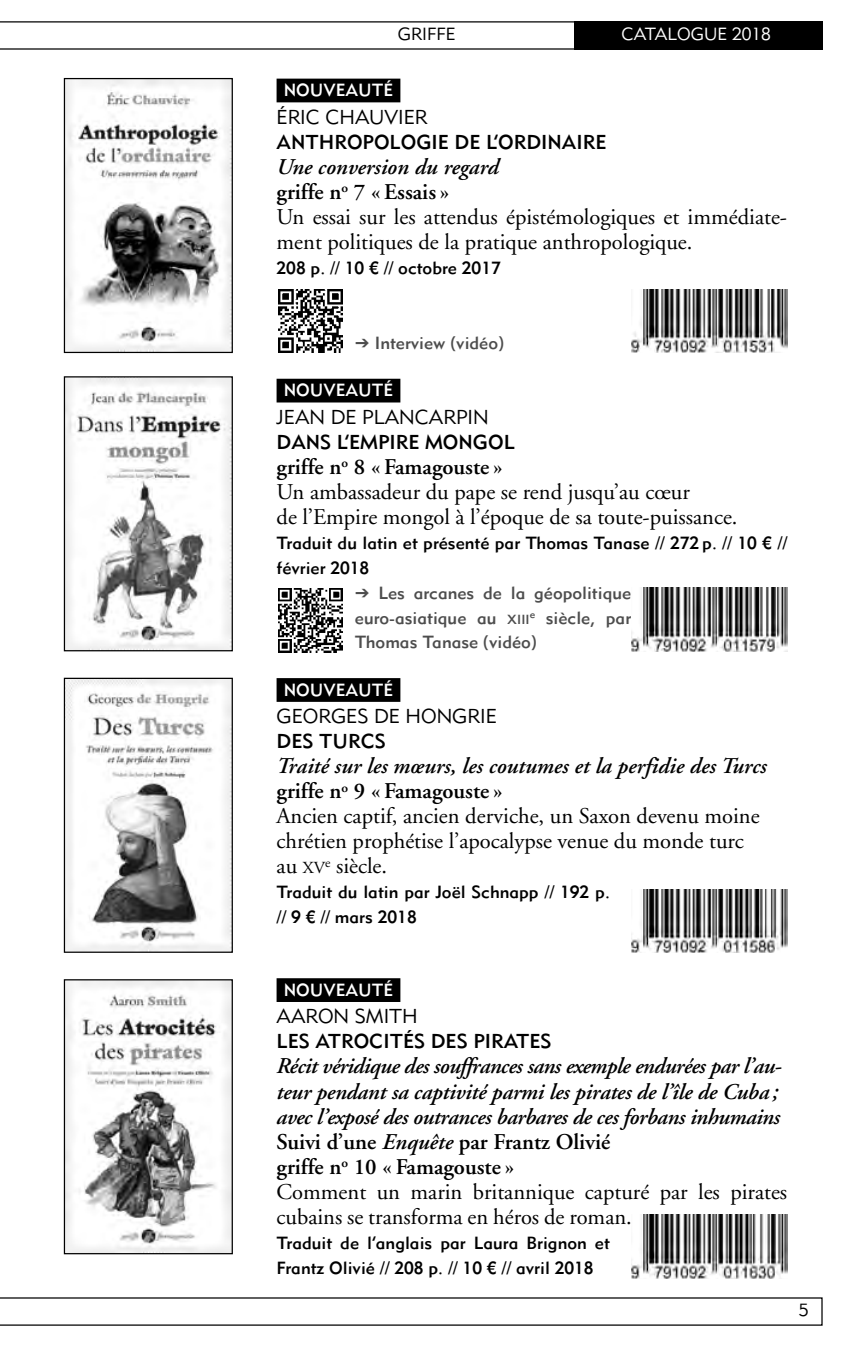
<style>
.page{position:relative;width:851px;height:1347px;background:#fff}
.page>*{position:absolute;margin:0;border:0;box-sizing:border-box;transform-origin:0 0}
.t1{font:22.5px/25px "Adobe Garamond";color:#000}
.t2{font:italic 600 22.5px/25px "Adobe Garamond";letter-spacing:-.02em;color:#000}
.t3{font:20px "Metro Medium LT Two";color:#000}
.t4{font:20px "Metro Lite LT Two";color:#000}
.t5{font:17.5px/25px "Metro Medium LT Two";color:#000}
.t6{font:17.5px/24.8px "Metro Medium LT Two";color:#4d4d4d;text-align:justify}
.t7{font:17.5px "Metro Medium LT Two";color:#fff}
.t8{font:17.5px "Metro Lite LT Two";color:#fff}
.t9{font:17.5px "Metro Lite LT Two";color:#000}
.s1{font-weight:600;font-style:italic}
.s2{font-weight:600}
.s3{font-family:"Menlo";font-weight:700;font-size:25px}
.s4{font-size:13px}
.s5{font-size:17px}
.s6{font-style:normal}
.s7{font-weight:400;font-style:normal}
</style>
<div class="page">
<svg style="left:0;top:21px;width:574px;height:29px"></svg>
<div style="left:276px;top:79px;width:124px;height:23px;background:#000"></div>
<div style="left:276px;top:379px;width:124px;height:23px;background:#000"></div>
<div style="left:276px;top:678px;width:124px;height:24px;background:#000"></div>
<div style="left:276px;top:978px;width:124px;height:24px;background:#000"></div>
<svg style="left:0;top:1297px;width:822px;height:28px"></svg>
<div style="left:574px;top:21px;width:248px;height:29px;background:#000"></div>
<img style="left:66px;top:80px;width:165px;height:271px">
<div style="left:64px;top:78px;width:169px;height:275px;border:1px solid #000"></div>
<img style="left:66px;top:378px;width:165px;height:271px">
<div style="left:64px;top:376px;width:169px;height:275px;border:1px solid #000"></div>
<img style="left:66px;top:679px;width:165px;height:271px">
<div style="left:64px;top:677px;width:169px;height:275px;border:1px solid #000"></div>
<img style="left:66px;top:981px;width:165px;height:271px">
<div style="left:64px;top:979px;width:169px;height:275px;border:1px solid #000"></div>
<img style="left:278px;top:289px;width:64px;height:64px">
<img style="left:278px;top:589px;width:64px;height:64px">
<img style="left:631px;top:289px;width:156px;height:64px">
<img style="left:631px;top:587px;width:156px;height:64px">
<img style="left:631px;top:889px;width:156px;height:63px">
<img style="left:631px;top:1214px;width:156px;height:64px">
<p class="t9" style="left:398px;top:23px;width:59px">GRIFFE</p>
<p class="t8" style="left:621px;top:23px;width:151px">CATALOGUE 2018</p>
<p class="t7" style="left:283px;top:80px;width:111px">nouVeauté</p>
<p class="t4" style="left:276px;top:105px;width:152px">ÉRIC CHAUVIER</p>
<p class="t3" style="left:276px;top:130px;width:331px">anthropologie de l’ordinaire</p>
<p class="t1" style="left:276px;top:156px;width:512px"><span class="s1">Une conversion du regard<br></span><span class="s2">griffe n</span><sup>o</sup> <span class="s2">7 « Essais »<br></span>Un essai sur les attendus épistémologiques et immédiate&shy;ment politiques de la pratique anthropologique.</p>
<p class="t5" style="left:276px;top:255px;width:226px">208 p. // 10 € // octobre 2017</p>
<p class="t6" style="left:355px;top:330px;width:150px"><span class="s3">➔</span> interview (vidéo)</p>
<p class="t7" style="left:283px;top:380px;width:111px">nouVeauté</p>
<p class="t4" style="left:276px;top:405px;width:213px">JEAN DE PLANCARPIN</p>
<p class="t3" style="left:276px;top:430px;width:240px">dans l’empire mongol</p>
<p class="t1" style="left:276px;top:456px;width:462px"><span class="s2">griffe n</span><sup>o</sup> <span class="s2">8 « Famagouste »<br></span>Un ambassadeur du pape se rend jusqu’au cœur<br>de l’Empire mongol à l’époque de sa toute-puissance.</p>
<p class="t5" style="left:276px;top:530px;width:512px">traduit du latin et présenté par thomas tanase // 272 p. // 10 € // février 2018</p>
<p class="t6" style="left:355px;top:580px;width:278px"><span class="s3">➔</span> les arcanes de la géopolitique euro-asiatique au <span class="s4">xiii</span><sup>e</sup> siècle, par thomas tanase (vidéo)</p>
<p class="t7" style="left:283px;top:679px;width:111px">nouVeauté</p>
<p class="t4" style="left:276px;top:704px;width:222px">GEORGES DE HONGRIE</p>
<p class="t3" style="left:276px;top:729px;width:111px">des turcs</p>
<p class="t1" style="left:276px;top:755px;width:491px"><span class="s1">Traité sur les mœurs, les coutumes et la perfidie des Turcs </span><span class="s2">griffe n</span><sup>o</sup> <span class="s2">9 « Famagouste »<br></span>Ancien captif, ancien derviche, un Saxon devenu moine chrétien prophétise l’apocalypse venue du monde turc au <span class="s5">XV</span><sup>e</sup> siècle.</p>
<p class="t5" style="left:276px;top:879px;width:335px">traduit du latin par Joël schnapp // 192 p. // 9 € // mars 2018</p>
<p class="t7" style="left:283px;top:979px;width:111px">nouVeauté</p>
<p class="t4" style="left:276px;top:1004px;width:143px">AARON SMITH</p>
<p class="t3" style="left:276px;top:1029px;width:276px">les atrocités des pirates</p>
<p class="t2" style="left:276px;top:1055px;width:512px">Récit véridique des souffrances sans exemple endurées par l’au&shy;teur pendant sa captivité parmi les pirates de l’île de Cuba ; avec l’exposé des outrances barbares de ces forbans inhumains <span class="s6">Suivi d’une</span> Enquête <span class="s6">par Frantz Olivié<br>griffe n</span><sup>o</sup> <span class="s6">10 « Famagouste »<br></span><span class="s7">Comment un marin britannique capturé par les pirates cubains se transforma en héros de roman.</span></p>
<p class="t5" style="left:276px;top:1229px;width:335px">traduit de l’anglais par laura brignon et frantz olivié // 208 p. // 10 € // avril 2018</p>
<p class="t9" style="left:798px;top:1299px;width:11px">5</p>
</div>
